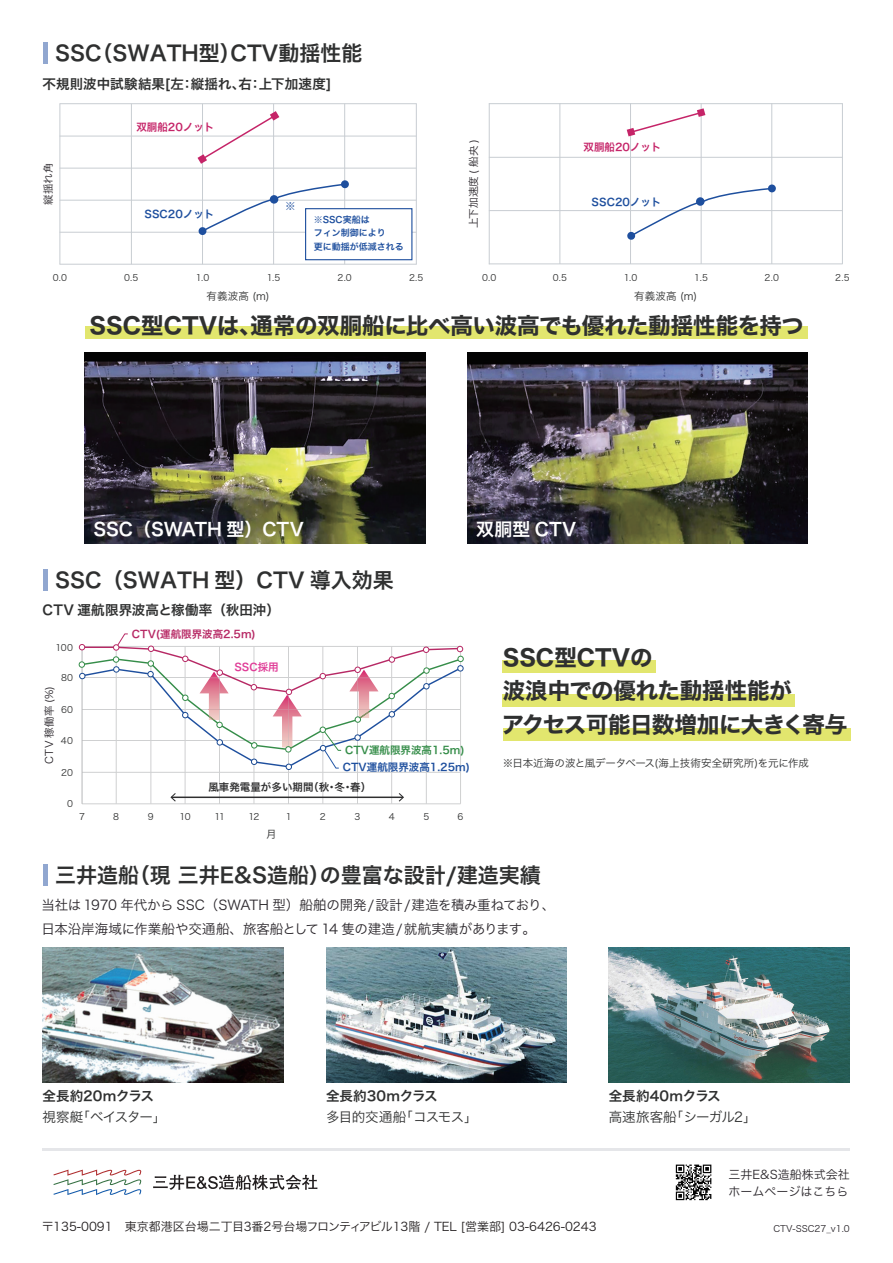
<style>
.page{position:relative;width:893px;height:1263px;background:#fff}
.page>*{position:absolute;margin:0;border:0;box-sizing:border-box;transform-origin:0 0}
.t1{font:22.5px/33px "Hiragino Sans W7";letter-spacing:-.01em;color:#2f3030}
.t2{font:21px "Hiragino Sans W6";color:#2f3030}
.t3{font:18px "Hiragino Sans W6";letter-spacing:-.005em;color:#fff}
.t4{font:13.5px/24px "Hiragino Sans W3";letter-spacing:-.02em;color:#2b272c}
.t5{font:13.5px "Hiragino Sans W6";letter-spacing:.005em;color:#2f3030}
.t6{font:13.5px "Hiragino Sans W3";letter-spacing:-.04em;color:#2f3030}
.t7{font:13.5px "Hiragino Sans W3";letter-spacing:-.075em;color:#2f3030}
.t8{font:12px "Hiragino Sans W3";color:#231f20}
.t9{font:12px/16.5px "Hiragino Sans W3";color:#2b272c}
.t10{font:10.5px "Hiragino Sans W3";letter-spacing:-.005em;color:#2f3030}
.t11{font:10.5px "Hiragino Sans W6";color:#1e4f9e}
.t12{font:10.5px "Hiragino Sans W3";letter-spacing:.02em;color:#2b272c}
.t13{font:10.5px "Hiragino Sans W6";color:#2f2f30}
.t14{font:10.5px "Hiragino Sans W6";color:#c52468}
.t15{font:10.5px "Hiragino Sans W6";color:#b72965}
.t16{font:10.5px "Hiragino Sans W6";color:#358d49}
.t17{font:10.5px "Hiragino Sans W6";color:#e03d97}
.t18{font:9px "Hiragino Sans W3";letter-spacing:.015em;color:#2f3030}
.t19{font:9px/13.5px "Hiragino Sans W6";color:#1e4f9e}
.t20{font:9px "Hiragino Sans W3";color:#2b272c}
</style>
<div class="page">
<hr style="left:43px;top:569px;width:4px;height:22px;background:#91a7d0">
<hr style="left:43px;top:864px;width:4px;height:21px;background:#91a7d0">
<div style="left:85px;top:326px;width:723px;height:13px;background:#e2e66e"></div>
<hr style="left:43px;top:43px;width:4px;height:21px;background:#91a7d0">
<img style="left:43px;top:947px;width:240px;height:136px">
<img style="left:326px;top:947px;width:241px;height:136px">
<img style="left:609px;top:947px;width:241px;height:136px">
<img style="left:85px;top:352px;width:340px;height:192px">
<img style="left:468px;top:352px;width:340px;height:192px">
<div style="left:503px;top:660px;width:153px;height:12px;background:#e2e66e"></div>
<div style="left:503px;top:694px;width:292px;height:12px;background:#e2e66e"></div>
<div style="left:503px;top:728px;width:347px;height:12px;background:#e2e66e"></div>
<svg style="left:676px;top:1164px;width:35px;height:36px"></svg>
<hr style="left:42px;top:1148px;width:808px;height:2px;background:#e5e6e9">
<hr style="left:489px;top:103px;width:354px;height:1px;background:#c8cdd2">
<hr style="left:489px;top:103px;width:1px;height:161px;background:#c8cdd2">
<hr style="left:559px;top:103px;width:1px;height:161px;background:#c8cdd2">
<hr style="left:630px;top:103px;width:1px;height:161px;background:#c8cdd2">
<hr style="left:701px;top:103px;width:1px;height:161px;background:#c8cdd2">
<hr style="left:771px;top:103px;width:1px;height:161px;background:#c8cdd2">
<hr style="left:842px;top:103px;width:1px;height:161px;background:#c8cdd2">
<hr style="left:489px;top:157px;width:354px;height:1px;background:#c8cdd2">
<hr style="left:489px;top:210px;width:354px;height:1px;background:#c8cdd2">
<hr style="left:489px;top:263px;width:354px;height:1px;background:#c8cdd2">
<svg style="left:627px;top:187px;width:146px;height:53px"></svg>
<div style="left:768px;top:184px;width:8px;height:9px;background:#1e4f9e;border-radius:50%"></div>
<div style="left:696px;top:197px;width:8px;height:9px;background:#1e4f9e;border-radius:50%"></div>
<svg style="left:627px;top:108px;width:78px;height:28px"></svg>
<hr style="left:60px;top:103px;width:357px;height:1px;background:#c8cdd2">
<hr style="left:60px;top:104px;width:1px;height:160px;background:#c8cdd2">
<hr style="left:131px;top:104px;width:1px;height:160px;background:#c8cdd2">
<hr style="left:202px;top:104px;width:1px;height:160px;background:#c8cdd2">
<hr style="left:273px;top:104px;width:1px;height:160px;background:#c8cdd2">
<hr style="left:344px;top:104px;width:1px;height:160px;background:#c8cdd2">
<hr style="left:416px;top:104px;width:1px;height:160px;background:#c8cdd2">
<hr style="left:60px;top:136px;width:356px;height:1px;background:#c8cdd2">
<hr style="left:60px;top:168px;width:356px;height:1px;background:#c8cdd2">
<hr style="left:60px;top:200px;width:356px;height:1px;background:#c8cdd2">
<hr style="left:60px;top:232px;width:356px;height:1px;background:#c8cdd2">
<hr style="left:60px;top:264px;width:357px;height:1px;background:#c8cdd2">
<svg style="left:198px;top:184px;width:149px;height:51px"></svg>
<div style="left:341px;top:180px;width:8px;height:8px;background:#1e4f9e;border-radius:50%"></div>
<div style="left:270px;top:195px;width:8px;height:9px;background:#1e4f9e;border-radius:50%"></div>
<svg style="left:197px;top:111px;width:82px;height:53px"></svg>
<svg style="left:82px;top:770px;width:379px;height:34px"></svg>
<div style="left:457px;top:656px;width:7px;height:6px;border:1px solid #358d49;border-radius:50%"></div>
<svg style="left:79px;top:633px;width:384px;height:137px"></svg>
<hr style="left:172px;top:796px;width:231px;height:2px;background:#2f2f30">
<svg style="left:170px;top:793px;width:6px;height:8px"></svg>
<svg style="left:399px;top:793px;width:5px;height:8px"></svg>
<div style="left:305px;top:208px;width:107px;height:52px;background:#fff;border:1px solid #1e4f9e"></div>
<svg style="left:53px;top:1169px;width:89px;height:26px"></svg>
<svg style="left:153px;top:1175px;width:164px;height:15px"></svg>
<h2 class="t2" style="left:55px;top:34px;width:309px">SSC（SWATH型）CTV動揺性能</h2>
<p class="t5" style="left:43px;top:71px;width:291px">不規則波中試験結果[左：縦揺れ、右：上下加速度]</p>
<p class="t12" style="left:39px;top:205px;width:44px;rotate:-90deg">縦揺れ角</p>
<p class="t14" style="left:136px;top:117px;width:79px">双胴船20ノット</p>
<p class="t11" style="left:145px;top:204px;width:71px">SSC20ノット</p>
<p class="t12" style="left:464px;top:228px;width:90px;rotate:-90deg">上下加速度 ( 船央 )</p>
<p class="t14" style="left:583px;top:138px;width:79px">双胴船20ノット</p>
<p class="t11" style="left:285px;top:197px;width:12px">※</p>
<p class="t11" style="left:592px;top:192px;width:71px">SSC20ノット</p>
<p class="t19" style="left:314px;top:212px;width:91px">※SSC実船は<br>フィン制御により<br>更に動揺が低減される</p>
<p class="t18" style="left:53px;top:269px;width:16px">0.0</p>
<p class="t18" style="left:124px;top:269px;width:16px">0.5</p>
<p class="t18" style="left:196px;top:269px;width:15px">1.0</p>
<p class="t18" style="left:267px;top:269px;width:15px">1.5</p>
<p class="t18" style="left:337px;top:269px;width:16px">2.0</p>
<p class="t18" style="left:409px;top:269px;width:16px">2.5</p>
<p class="t10" style="left:207px;top:286px;width:64px">有義波高 (m)</p>
<p class="t18" style="left:482px;top:269px;width:16px">0.0</p>
<p class="t18" style="left:553px;top:269px;width:16px">0.5</p>
<p class="t18" style="left:624px;top:269px;width:15px">1.0</p>
<p class="t18" style="left:694px;top:269px;width:15px">1.5</p>
<p class="t18" style="left:765px;top:269px;width:16px">2.0</p>
<p class="t18" style="left:835px;top:269px;width:16px">2.5</p>
<p class="t10" style="left:634px;top:286px;width:64px">有義波高 (m)</p>
<h1 class="t1" style="left:90px;top:310px;width:716px">SSC型CTVは、通常の双胴船に比べ高い波高でも優れた動揺性能を持つ</h1>
<h3 class="t3" style="left:93px;top:513px;width:212px">SSC（SWATH 型）CTV</h3>
<h3 class="t3" style="left:476px;top:513px;width:102px">双胴型 CTV</h3>
<h2 class="t2" style="left:55px;top:561px;width:340px">SSC（SWATH 型）CTV 導入効果</h2>
<p class="t5" style="left:43px;top:598px;width:239px">CTV 運航限界波高と稼働率（秋田沖）</p>
<p class="t18" style="left:56px;top:640px;width:19px">100</p>
<p class="t18" style="left:61px;top:670px;width:14px">80</p>
<p class="t18" style="left:61px;top:702px;width:14px">60</p>
<p class="t18" style="left:61px;top:733px;width:14px">40</p>
<p class="t18" style="left:61px;top:764px;width:13px">20</p>
<p class="t18" style="left:67px;top:795px;width:7px">0</p>
<p class="t12" style="left:40px;top:764px;width:79px;rotate:-90deg">CTV 稼働率 (%)</p>
<p class="t15" style="left:132px;top:625px;width:125px">CTV(運航限界波高2.5m)</p>
<p class="t17" style="left:234px;top:657px;width:46px">SSC採用</p>
<p class="t16" style="left:345px;top:741px;width:121px">CTV運航限界波高1.5m)</p>
<p class="t13" style="left:208px;top:778px;width:164px">風車発電量が多い期間（秋・冬・春）</p>
<p class="t11" style="left:343px;top:757px;width:129px">CTV運航限界波高1.25m)</p>
<p class="t18" style="left:79px;top:809px;width:7px">7</p>
<p class="t18" style="left:113px;top:809px;width:7px">8</p>
<p class="t18" style="left:148px;top:809px;width:7px">9</p>
<p class="t18" style="left:179px;top:809px;width:13px">10</p>
<p class="t18" style="left:214px;top:809px;width:12px">11</p>
<p class="t18" style="left:248px;top:809px;width:13px">12</p>
<p class="t18" style="left:286px;top:809px;width:7px">1</p>
<p class="t18" style="left:320px;top:809px;width:7px">2</p>
<p class="t18" style="left:354px;top:809px;width:7px">3</p>
<p class="t18" style="left:389px;top:809px;width:7px">4</p>
<p class="t18" style="left:423px;top:809px;width:7px">5</p>
<p class="t18" style="left:458px;top:809px;width:7px">6</p>
<p class="t10" style="left:266px;top:824px;width:12px">月</p>
<h1 class="t1" style="left:502px;top:642px;width:347px">SSC型CTVの<br>波浪中での優れた動揺性能が<br>アクセス可能日数増加に大きく寄与</h1>
<p class="t10" style="left:503px;top:753px;width:308px">※日本近海の波と風データベース(海上技術安全研究所)を元に作成</p>
<h2 class="t2" style="left:55px;top:856px;width:487px">三井造船（現 三井E&amp;S造船）の豊富な設計/建造実績</h2>
<p class="t4" style="left:41px;top:892px;width:515px">当社は 1970 年代から SSC（SWATH 型）船舶の開発/設計/建造を積み重ねており、日本沿岸海域に作業船や交通船、旅客船として 14 隻の建造/就航実績があります。</p>
<p class="t5" style="left:43px;top:1083px;width:113px">全長約20mクラス</p>
<p class="t7" style="left:43px;top:1105px;width:125px">視察艇「ベイスター」</p>
<p class="t5" style="left:326px;top:1083px;width:113px">全長約30mクラス</p>
<p class="t6" style="left:326px;top:1105px;width:153px">多目的交通船「コスモス」</p>
<p class="t5" style="left:609px;top:1083px;width:113px">全長約40mクラス</p>
<p class="t6" style="left:609px;top:1104px;width:149px">高速旅客船「シーガル2」</p>
<p class="t9" style="left:728px;top:1165px;width:123px">三井E&amp;S造船株式会社ホームページはこちら</p>
<p class="t8" style="left:42px;top:1216px;width:556px">〒135-0091　東京都港区台場二丁目3番2号台場フロンティアビル13階 / TEL [営業部] 03-6426-0243</p>
<p class="t20" style="left:773px;top:1220px;width:78px">CTV-SSC27_v1.0</p>
</div>
